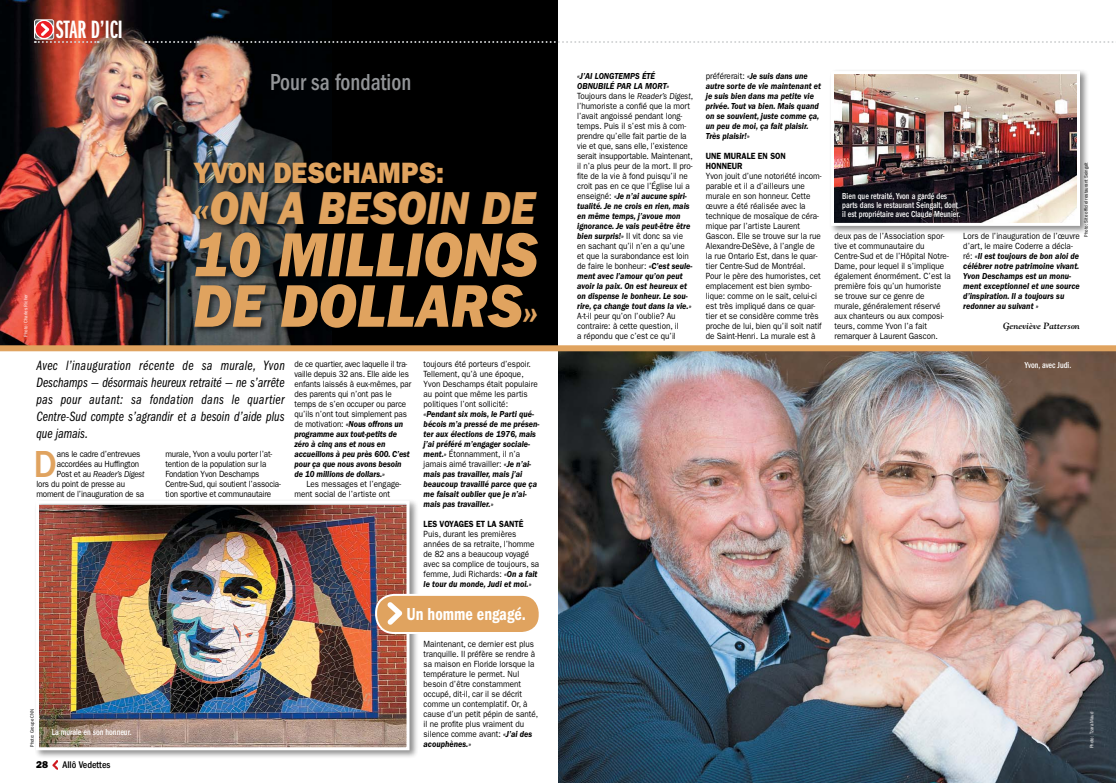
<style>
.page{position:relative;width:1116px;height:783px;background:#fff}
.page>*{position:absolute;margin:0;border:0;box-sizing:border-box;transform-origin:0 0}
.t1{font:italic 800 64.1px "Franklin Gothic LT";color:#e0a35f;scale:.9 1}
.t2{font:italic 800 62.1px "Franklin Gothic LT";color:#e0a35f;scale:.9 1}
.t3{font:italic 800 47.8px "Franklin Gothic LT";color:#e0a35f;scale:.9 1}
.t4{font:500 39px "Franklin Gothic LT";color:#e0a35f;scale:.9 1}
.t5{font:800 29.6px "Franklin Gothic LT";color:#e0a35f;scale:.9 1}
.t6{font:26px "Franklin Gothic LT Demi X Cmpr";color:#fff}
.t7{font:500 condensed 24px "Franklin Gothic LT";color:#939598;scale:.9 1}
.t8{font:600 condensed 18px "Franklin Gothic LT";color:#fff;scale:.9 1}
.t9{font:14px/17px "Franklin Gothic LT Book Cmpr Ital";letter-spacing:.005em;color:#000;text-align:justify}
.t10{font:500 condensed 10px "Franklin Gothic LT";color:#000}
.t11{font:800 10px "Franklin Gothic LT";color:#000}
.t12{font:9px/10px "Franklin Gothic LT";color:#000;scale:.9 1}
.t13{font:italic 600 9px/10px "Franklin Gothic LT";color:#000;scale:.9 1}
.t14{font:9px/10px "Franklin Gothic LT";letter-spacing:-.02em;color:#000;scale:.9 1}
.t15{font:500 condensed 9px/9px "Franklin Gothic LT";color:#fff;scale:.9 1}
.t16{font:600 9px/10px "Franklin Gothic LT";color:#000;scale:.9 1}
.t17{font:italic 9px "Franklin Gothic LT";letter-spacing:-.02em;color:#000;scale:.9 1}
.t18{font:italic 700 9px "Goudy";color:#000}
.t19{font:5px "Franklin Gothic LT";color:#000;scale:.9 1}
.t20{font:5px "Franklin Gothic LT";color:#fff;scale:.9 1}
.s1{font-size:47.8px}
.s2{font-style:normal}
.s3{font-weight:600;font-style:italic}
.s4{font-weight:400;font-style:normal}
.s5{font-style:italic}
</style>
<div class="page">
<svg style="left:52px;top:760px;width:6px;height:9px"></svg>
<div style="left:0;top:0;width:558px;height:349px;background:#000"></div>
<img style="left:0;top:0;width:310px;height:345px">
<img style="left:559px;top:351px;width:557px;height:432px">
<div style="left:34px;top:19px;width:20px;height:21px;border:2px solid #fff;border-radius:2px"></div>
<svg style="left:35px;top:20px;width:64px;height:23px"></svg>
<div style="left:34px;top:498px;width:385px;height:261px;background:#000;opacity:.45"></div>
<img style="left:40px;top:505px;width:366px;height:241px">
<div style="left:36px;top:501px;width:374px;height:249px;border:3px solid #fff"></div>
<div style="left:192px;top:161px;width:353px;height:174px;background:#000;opacity:.6"></div>
<div style="left:829px;top:69px;width:260px;height:166px;background:#000;opacity:.45"></div>
<img style="left:835px;top:75px;width:241px;height:147px">
<div style="left:831px;top:71px;width:249px;height:155px;border:3px solid #fff"></div>
<div style="left:376px;top:595px;width:164px;height:38px;background:#e0a35f;border-radius:18px"></div>
<div style="left:375px;top:594px;width:166px;height:40px;border:2px solid #fff;border-radius:18px"></div>
<svg style="left:387px;top:602px;width:15px;height:23px"></svg>
<div style="left:0;top:345px;width:1116px;height:6px;background:#e0a35f"></div>
<svg style="left:145px;top:41px;width:54px;height:2px"></svg>
<svg style="left:231px;top:41px;width:883px;height:2px"></svg>
<h3 class="t6" style="left:56px;top:16px;width:68px">STAR D’ICI</h3>
<h3 class="t7" style="left:270px;top:68px;width:159px">Pour sa fondation</h3>
<p class="t20" style="left:23px;top:337px;width:49px;rotate:-90deg">Photo: Charles Richer</p>
<h3 class="t5" style="left:194px;top:156px;width:280px">YVON DESCHAMPS:</h3>
<h3 class="t3" style="left:194px;top:180px;width:382px">«ON A BESOIN DE</h3>
<h1 class="t1" style="left:194px;top:217px;width:384px">10 MILLIONS</h1>
<h2 class="t2" style="left:194px;top:270px;width:385px">DE DOLLARS<span class="s1">»</span></h2>
<h3 class="t9" style="left:36px;top:358px;width:250px">Avec l’inauguration récente de sa murale, Yvon Deschamps — désormais heureux retraité — ne s’arrête pas pour autant: sa fondation dans le quartier Centre-Sud compte s’agrandir et a besoin d’aide plus que jamais.</h3>
<h3 class="t4" style="left:34px;top:442px;width:27px">D</h3>
<p class="t14" style="left:57px;top:449px;width:94px">ans le cadre d’entrevues</p>
<p class="t14" style="left:57px;top:459px;width:93px">accordées au Huffington</p>
<p class="t17" style="left:57px;top:469px;width:99px"><span class="s2">Post et au</span> Reader’s Digest</p>
<p class="t14" style="left:36px;top:479px;width:100px">lors du point de presse au</p>
<p class="t14" style="left:36px;top:489px;width:121px">moment de l’inauguration de sa</p>
<p class="t14" style="left:165px;top:449px;width:130px">murale, Yvon a voulu porter l’at&shy;tention de la population sur la<br>Fondation Yvon Deschamps<br>Centre-Sud, qui soutient l’associa&shy;tion sportive et communautaire</p>
<p class="t12" style="left:295px;top:359px;width:131px">de ce quartier, avec laquelle il tra&shy;vaille depuis 32 ans. Elle aide les enfants laissés à eux-mêmes, par des parents qui n’ont pas le temps de s’en occuper ou parce qu’ils n’ont tout simplement pas de motivation: <span class="s3">«Nous offrons un programme aux tout-petits de zéro à cinq ans et nous en accueillons à peu près 600. C’est pour ça que nous avons besoin de 10 millions de dollars.»</span></p>
<p class="t12" style="left:295px;top:479px;width:120px;text-indent:12px">Les messages et l’engage&shy;ment social de l’artiste ont</p>
<p class="t12" style="left:424px;top:359px;width:128px">toujours été porteurs d’espoir.<br>Tellement, qu’à une époque,<br>Yvon Deschamps était populaire au point que même les partis politiques l’ont sollicité:</p>
<p class="t13" style="left:424px;top:409px;width:130px">«Pendant six mois, le Parti qué&shy;bécois m’a pressé de me présen&shy;ter aux élections de 1976, mais j’ai préféré m’engager sociale&shy;ment.» <span class="s4">Étonnamment, il n’a jamais aimé travailler:</span> «Je n’ai&shy;mais pas travailler, mais j’ai beaucoup travaillé parce que ça me faisait oublier que je n’ai&shy;mais pas travailler.»</p>
<p class="t16" style="left:424px;top:519px;width:113px">LES VOYAGES ET LA SANTÉ</p>
<p class="t12" style="left:424px;top:529px;width:130px">Puis, durant les premières années de sa retraite, l’homme de 82 ans a beaucoup voyagé avec sa complice de toujours, sa femme, Judi Richards: <span class="s3">«On a fait le tour du monde, Judi et moi.»</span></p>
<h3 class="t8" style="left:406px;top:604px;width:134px">Un homme engagé.</h3>
<p class="t19" style="left:29px;top:747px;width:44px;rotate:-90deg">Photo: Groupe CNN</p>
<p class="t15" style="left:52px;top:727px;width:90px">La murale en son honneur.</p>
<p class="t11" style="left:36px;top:759px;width:13px">28</p>
<p class="t10" style="left:62px;top:759px;width:49px">Allô Vedettes</p>
<p class="t12" style="left:424px;top:639px;width:129px">Maintenant, ce dernier est plus tranquille. Il préfère se rendre à sa maison en Floride lorsque la température le permet. Nul besoin d’être constamment occupé, dit-il, car il se décrit comme un contemplatif. Or, à cause d’un petit pépin de santé, il ne profite plus vraiment du silence comme avant: <span class="s3">«J’ai des acouphènes.»</span></p>
<p class="t12" style="left:577px;top:71px;width:130px"><span class="s3">«J’ai longtemps été obnubilé par la mort»<br></span>Toujours dans le <span class="s5">Reader’s Digest</span>, l’humoriste a confié que la mort l’avait angoissé pendant long&shy;temps. Puis il s’est mis à com&shy;prendre qu’elle fait partie de la vie et que, sans elle, l’existence serait insupportable. Maintenant, il n’a plus peur de la mort. Il pro&shy;fite de la vie à fond puisqu’il ne croit pas en ce que l’Église lui a enseigné: <span class="s3">«Je n’ai aucune spiri&shy;tualité. Je ne crois en rien, mais en même temps, j’avoue mon ignorance. Je vais peut-être être bien surpris!»</span> Il vit donc sa vie en sachant qu’il n’en a qu’une et que la surabondance est loin de faire le bonheur: <span class="s3">«C’est seule&shy;ment avec l’amour qu’on peut avoir la paix. On est heureux et on dispense le bonheur. Le sou&shy;rire, ça change tout dans la vie.»</span></p>
<p class="t12" style="left:577px;top:311px;width:114px">A-t-il peur qu’on l’oublie? Au contraire: à cette question, il a répondu que c’est ce qu’il</p>
<p class="t13" style="left:706px;top:71px;width:130px"><span class="s4">préférerait:</span> «Je suis dans une autre sorte de vie maintenant et je suis bien dans ma petite vie privée. Tout va bien. Mais quand on se souvient, juste comme ça, un peu de moi, ça fait plaisir.<br>Très plaisir!<span class="s4">»</span></p>
<p class="t16" style="left:706px;top:151px;width:90px">UNE MURALE EN SON<br>HONNEUR</p>
<p class="t12" style="left:706px;top:171px;width:130px">Yvon jouit d’une notoriété incom&shy;parable et il a d’ailleurs une murale en son honneur. Cette œuvre a été réalisée avec la technique de mosaïque de céra&shy;mique par l’artiste Laurent<br>Gascon. Elle se trouve sur la rue<br>Alexandre-DeSève, à l’angle de la rue Ontario Est, dans le quar&shy;tier Centre-Sud de Montréal.<br>Pour le père des humoristes, cet emplacement est bien symbo&shy;lique: comme on le sait, celui-ci est très impliqué dans ce quar&shy;tier et se considère comme très proche de lui, bien qu’il soit natif de Saint-Henri. La murale est à</p>
<p class="t19" style="left:1083px;top:237px;width:84px;rotate:-90deg">Photo: Site officiel restaurant Seingalt</p>
<p class="t15" style="left:842px;top:192px;width:133px">Bien que retraité, Yvon a gardé des parts dans le restaurant Seingalt, dont il est propriétaire avec Claude Meunier.</p>
<p class="t12" style="left:835px;top:231px;width:131px">deux pas de l’Association spor&shy;tive et communautaire du<br>Centre-Sud et de l’Hôpital Notre-<br>Dame, pour lequel il s’implique également énormément. C’est la première fois qu’un humoriste se trouve sur ce genre de murale, généralement réservé aux chanteurs ou aux composi&shy;teurs, comme Yvon l’a fait remarquer à Laurent Gascon.</p>
<p class="t13" style="left:963px;top:231px;width:131px"><span class="s4">Lors de l’inauguration de l’œuvre d’art, le maire Coderre a décla&shy;ré:</span> «Il est toujours de bon aloi de célébrer notre patrimoine vivant.<br>Yvon Deschamps est un monu&shy;ment exceptionnel et une source d’inspiration. Il a toujours su redonner au suivant »</p>
<p class="t18" style="left:1003px;top:320px;width:78px">Geneviève Patterson</p>
<p class="t15" style="left:1025px;top:361px;width:53px">Yvon, avec Judi.</p>
<p class="t20" style="left:1089px;top:748px;width:42px;rotate:-90deg">Photo: Tzara Maud</p>
</div>
